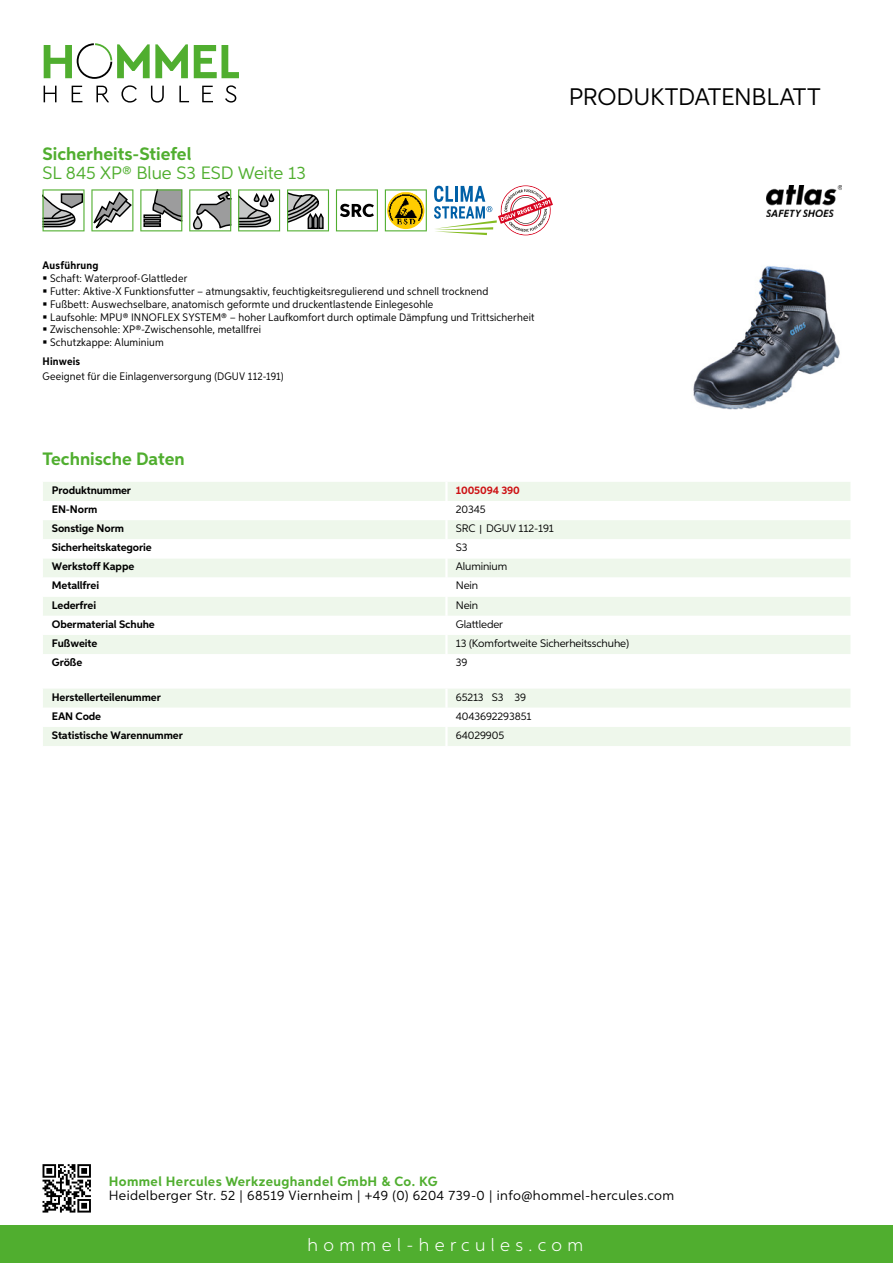
<style>
.page{position:relative;width:893px;height:1263px;background:#fff}
.page>*{position:absolute;margin:0;border:0;box-sizing:border-box;transform-origin:0 0}
.t1{font:24px "Aspira";letter-spacing:-.01em;color:#000}
.t2{font:700 18px "Aspira";color:#50ae2f}
.t3{font:18px "Aspira";color:#50ae2f}
.t4{font:300 18px "Aspira";letter-spacing:.3em;color:#fff}
.t5{font:13.5px "Aspira";letter-spacing:.03em;color:#000}
.t6{font:700 13.5px "Aspira";letter-spacing:.03em;color:#50ae2f}
.t7{font:10.95px/12.8px "Aspira Nar";letter-spacing:.015em;color:#000}
.t8{font:700 10.95px "Aspira";letter-spacing:-.01em;color:#000}
.t9{font:10.95px "Aspira";letter-spacing:-.01em;color:#000}
.t10{font:700 10.95px "Aspira Nar";letter-spacing:.02em;color:#000}
.t11{font:700 10.95px "Aspira";letter-spacing:-.01em;color:#cd1013}
.s1{font-family:"Wuerth Global";font-size:10.5px}
</style>
<div class="page">
<div style="left:0;top:1226px;width:893px;height:37px;background:#50ae2f"></div>
<svg style="left:43px;top:1164px;width:48px;height:48px"></svg>
<svg style="left:194px;top:45px;width:45px;height:33px"></svg>
<svg style="left:44px;top:43px;width:144px;height:36px"></svg>
<svg style="left:44px;top:86px;width:13px;height:16px"></svg>
<svg style="left:72px;top:86px;width:10px;height:16px"></svg>
<svg style="left:96px;top:86px;width:13px;height:16px"></svg>
<svg style="left:121px;top:85px;width:16px;height:18px"></svg>
<svg style="left:151px;top:86px;width:13px;height:17px"></svg>
<svg style="left:179px;top:86px;width:10px;height:16px"></svg>
<svg style="left:202px;top:86px;width:11px;height:16px"></svg>
<svg style="left:225px;top:85px;width:11px;height:18px"></svg>
<div style="left:43px;top:482px;width:807px;height:19px;background:#eef7eb"></div>
<svg style="left:43px;top:520px;width:807px;height:134px;fill:#eef7eb"></svg>
<hr style="left:445px;top:482px;width:3px;height:19px;background:#fff">
<hr style="left:445px;top:520px;width:3px;height:19px;background:#fff">
<hr style="left:445px;top:539px;width:3px;height:19px;background:#fff">
<hr style="left:445px;top:558px;width:3px;height:19px;background:#fff">
<hr style="left:445px;top:577px;width:3px;height:20px;background:#fff">
<hr style="left:445px;top:597px;width:3px;height:19px;background:#fff">
<hr style="left:445px;top:616px;width:3px;height:19px;background:#fff">
<hr style="left:445px;top:635px;width:3px;height:19px;background:#fff">
<svg style="left:43px;top:689px;width:807px;height:57px"></svg>
<hr style="left:445px;top:727px;width:3px;height:19px;background:#fff">
<svg style="left:43px;top:189px;width:90px;height:42px"></svg>
<svg style="left:140px;top:189px;width:42px;height:42px"></svg>
<svg style="left:189px;top:189px;width:42px;height:42px"></svg>
<svg style="left:238px;top:189px;width:42px;height:42px"></svg>
<svg style="left:287px;top:189px;width:42px;height:42px"></svg>
<svg style="left:336px;top:189px;width:42px;height:42px"></svg>
<svg style="left:385px;top:189px;width:42px;height:42px"></svg>
<svg style="left:434px;top:185px;width:119px;height:50px"></svg>
<img style="left:693px;top:266px;width:147px;height:143px">
<img style="left:766px;top:185px;width:76px;height:32px">
<h2 class="t2" style="left:43px;top:142px;width:150px">Sicherheits-Stiefel</h2>
<h2 class="t3" style="left:43px;top:162px;width:265px">SL 845 XP® Blue S3 ESD Weite 13</h2>
<p class="t10" style="left:43px;top:259px;width:58px">Ausführung</p>
<p class="t7" style="left:50px;top:272px;width:486px">Schaft: Waterproof-Glattleder<br>Futter: Aktive-X Funktionsfutter – atmungsaktiv, feuchtigkeitsregulierend und schnell trocknend<br>Fußbett: Auswechselbare, anatomisch geformte und druckentlastende Einlegesohle<br>Laufsohle: MPU® INNOFLEX SYSTEM® – hoher Laufkomfort durch optimale Dämpfung und Trittsicherheit Zwischensohle: XP®-Zwischensohle, metallfrei<br>Schutzkappe: Aluminium</p>
<p class="t10" style="left:43px;top:355px;width:39px">Hinweis</p>
<p class="t7" style="left:43px;top:370px;width:242px">Geeignet für die Einlagenversorgung (DGUV 112-191)</p>
<h1 class="t1" style="left:569px;top:82px;width:253px">Produktdatenblatt</h1>
<h2 class="t2" style="left:43px;top:448px;width:144px">Technische Daten</h2>
<p class="t8" style="left:52px;top:483px;width:81px">Produktnummer</p>
<p class="t11" style="left:456px;top:483px;width:66px">1005094 390</p>
<p class="t8" style="left:52px;top:502px;width:47px">EN-Norm</p>
<p class="t9" style="left:456px;top:502px;width:31px">20345</p>
<p class="t8" style="left:52px;top:521px;width:74px">Sonstige Norm</p>
<p class="t9" style="left:456px;top:522px;width:100px">SRC <span class="s1">|</span> DGUV 112-191</p>
<p class="t8" style="left:52px;top:541px;width:101px">Sicherheitskategorie</p>
<p class="t9" style="left:456px;top:541px;width:13px">S3</p>
<p class="t8" style="left:52px;top:560px;width:84px">Werkstoff Kappe</p>
<p class="t9" style="left:456px;top:560px;width:53px">Aluminium</p>
<p class="t8" style="left:52px;top:579px;width:49px">Metallfrei</p>
<p class="t9" style="left:456px;top:579px;width:24px">Nein</p>
<p class="t8" style="left:52px;top:598px;width:46px">Lederfrei</p>
<p class="t9" style="left:456px;top:598px;width:24px">Nein</p>
<p class="t8" style="left:52px;top:617px;width:104px">Obermaterial Schuhe</p>
<p class="t9" style="left:456px;top:617px;width:49px">Glattleder</p>
<p class="t8" style="left:52px;top:636px;width:47px">Fußweite</p>
<p class="t9" style="left:456px;top:636px;width:175px">13 (Komfortweite Sicherheitsschuhe)</p>
<p class="t8" style="left:52px;top:655px;width:32px">Größe</p>
<p class="t9" style="left:456px;top:655px;width:13px">39</p>
<p class="t8" style="left:52px;top:690px;width:111px">Herstellerteilenummer</p>
<p class="t9" style="left:456px;top:690px;width:72px">65213 S3 39</p>
<p class="t8" style="left:52px;top:709px;width:51px">EAN Code</p>
<p class="t9" style="left:456px;top:709px;width:77px">4043692293851</p>
<p class="t8" style="left:52px;top:728px;width:132px">Statistische Warennummer</p>
<p class="t9" style="left:456px;top:728px;width:50px">64029905</p>
<p class="t6" style="left:109px;top:1172px;width:330px">Hommel Hercules Werkzeughandel GmbH &amp; Co. KG</p>
<p class="t5" style="left:109px;top:1187px;width:567px">Heidelberger Str. 52 | 68519 Viernheim | +49 (0) 6204 739-0 | info@hommel-hercules.com</p>
<h2 class="t4" style="left:307px;top:1234px;width:277px">hommel-hercules.com</h2>
</div>
